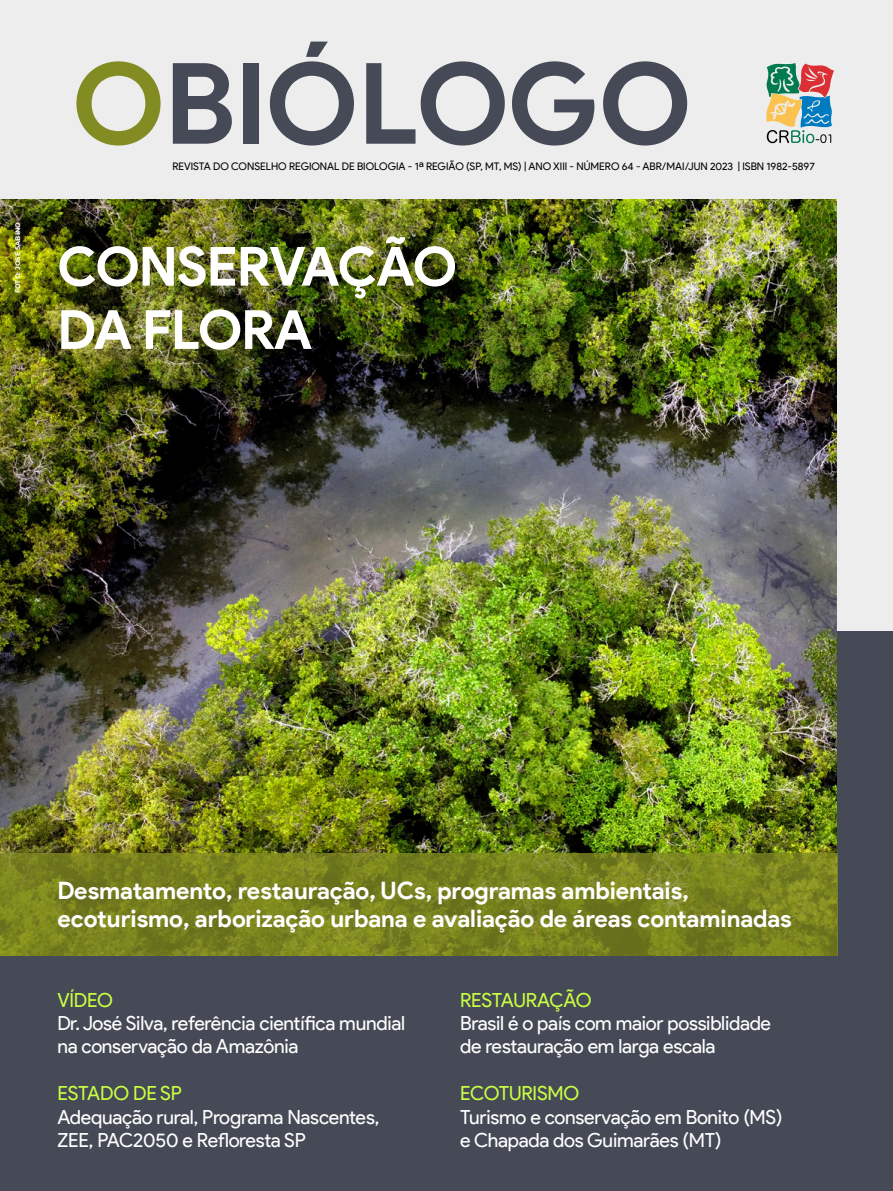
<style>
.page{position:relative;width:893px;height:1191px;background:#ededed}
.page>*{position:absolute;margin:0;border:0;box-sizing:border-box;transform-origin:0 0}
.t1{font:700 112.5px "Product Sans";color:#454a56}
.t2{font:700 54px/63.3px "Product Sans";letter-spacing:-.02em;color:#fff}
.t3{font:700 24px/28.8px "Product Sans";letter-spacing:-.005em;color:#fff}
.t4{font:19.5px/23.4px "Product Sans";letter-spacing:-.015em;color:#fff}
.t5{font:19.5px "Product Sans";letter-spacing:-.01em;color:#c9ff42}
.t6{font:10.5px "Product Sans";color:#000}
.t7{font:700 6.75px "Montserrat";color:#fff}
.s1{color:#838c23}
</style>
<div class="page">
<div style="left:0;top:631px;width:893px;height:560px;background:#454a56"></div>
<img style="left:0;top:199px;width:837px;height:654px">
<svg style="left:766px;top:63px;width:68px;height:80px"></svg>
<svg style="left:0;top:853px;width:838px;height:103px;background:#78811f"></svg>
<p class="t7" style="left:13px;top:293px;width:73px;rotate:-90deg">FOTO: JOSÉ SABINO</p>
<h1 class="t1" style="left:72px;top:35px;width:621px"><span class="s1">O</span>BIÓLOGO</h1>
<p class="t6" style="left:172px;top:160px;width:644px">REVISTA DO CONSELHO REGIONAL DE BIOLOGIA - 1ª REGIÃO (SP, MT, MS) | ANO XIII - NÚMERO 64 - ABR/MAI/JUN 2023 | ISBN 1982-5897</p>
<h2 class="t2" style="left:57px;top:236px;width:401px">CONSERVAÇÃO<br>DA FLORA</h2>
<p class="t3" style="left:57px;top:876px;width:736px">Desmatamento, restauração, UCs, programas ambientais, ecoturismo, arborização urbana e avaliação de áreas contaminadas</p>
<p class="t5" style="left:57px;top:989px;width:57px">VÍDEO</p>
<p class="t4" style="left:57px;top:1012px;width:349px">Dr. José Silva, referência científica mundial na conservação da Amazônia</p>
<p class="t5" style="left:57px;top:1082px;width:126px">ESTADO DE SP</p>
<p class="t4" style="left:57px;top:1105px;width:323px">Adequação rural, Programa Nascentes,<br>ZEE, PAC2050 e Refloresta SP</p>
<p class="t5" style="left:460px;top:989px;width:133px">RESTAURAÇÃO</p>
<p class="t4" style="left:460px;top:1012px;width:312px">Brasil é o país com maior possiblidade de restauração em larga escala</p>
<p class="t5" style="left:460px;top:1082px;width:121px">ECOTURISMO</p>
<p class="t4" style="left:460px;top:1105px;width:324px">Turismo e conservação em Bonito (MS) e Chapada dos Guimarães (MT)</p>
</div>
